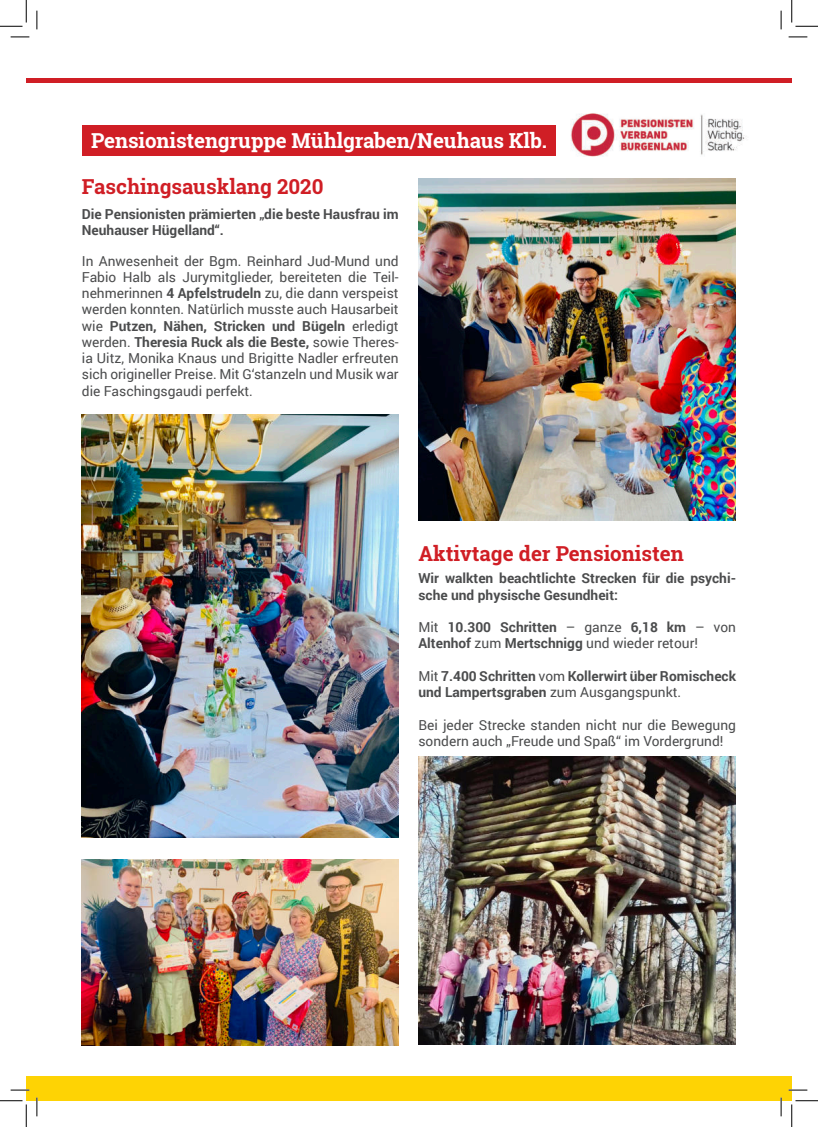
<style>
.page{position:relative;width:818px;height:1127px;background:#fff}
.page>*{position:absolute;margin:0;border:0;box-sizing:border-box;transform-origin:0 0}
.t1{font:700 20.62px "Roboto Slab";color:#d01e25}
.t2{font:700 20.62px "Roboto Slab";letter-spacing:-.005em;color:#fff}
.t3{font:13.75px/16.2px "Roboto";color:#4b4c4d;text-align:justify}
.t4{font:700 13.75px/16.2px "Roboto";color:#4b4c4d}
.s1{font-weight:700}
.s2{font-weight:400}
</style>
<div class="page">
<div style="left:26px;top:1075px;width:766px;height:25px;background:#fed304"></div>
<div style="left:26px;top:78px;width:766px;height:5px;background:#d01e25"></div>
<div style="left:82px;top:125px;width:473px;height:30px;background:#d01e25"></div>
<img style="left:418px;top:756px;width:317px;height:287px">
<img style="left:82px;top:414px;width:317px;height:423px">
<img style="left:82px;top:859px;width:317px;height:185px">
<img style="left:418px;top:179px;width:317px;height:342px">
<img style="left:570px;top:113px;width:175px;height:44px">
<svg style="left:11px;top:36px;width:18px;height:2px"></svg>
<svg style="left:788px;top:36px;width:19px;height:2px"></svg>
<svg style="left:11px;top:1089px;width:18px;height:1px"></svg>
<svg style="left:788px;top:1089px;width:19px;height:1px"></svg>
<svg style="left:36px;top:11px;width:2px;height:18px"></svg>
<svg style="left:36px;top:1097px;width:2px;height:18px"></svg>
<svg style="left:780px;top:11px;width:2px;height:18px"></svg>
<svg style="left:780px;top:1097px;width:2px;height:18px"></svg>
<svg style="left:0;top:0;width:27px;height:27px"></svg>
<svg style="left:0;top:1100px;width:27px;height:26px"></svg>
<svg style="left:791px;top:0;width:27px;height:27px"></svg>
<svg style="left:791px;top:1100px;width:27px;height:26px"></svg>
<h1 class="t2" style="left:91px;top:132px;width:457px">Pensionistengruppe Mühlgraben/Neuhaus Klb.</h1>
<h1 class="t1" style="left:82px;top:177px;width:243px">Faschingsausklang 2020</h1>
<p class="t4" style="left:82px;top:207px;width:318px">Die Pensionisten prämierten „die beste Hausfrau im<br>Neuhauser Hügelland“.</p>
<p class="t3" style="left:82px;top:253px;width:318px">In Anwesenheit der Bgm. Reinhard Jud-Mund und Fabio Halb als Jurymitglieder, bereiteten die Teil&shy;nehmerinnen <span class="s1">4 Apfelstrudeln</span> zu, die dann verspeist werden konnten. Natürlich musste auch Hausarbeit wie <span class="s1">Putzen, Nähen, Stricken und Bügeln</span> erledigt werden. <span class="s1">Theresia Ruck als die Beste,</span> sowie Theres&shy;ia Uitz, Monika Knaus und Brigitte Nadler erfreuten sich origineller Preise. Mit G‘stanzeln und Musik war die Faschingsgaudi perfekt.</p>
<h1 class="t1" style="left:418px;top:545px;width:267px">Aktivtage der Pensionisten</h1>
<p class="t4" style="left:418px;top:571px;width:319px">Wir walkten beachtlichte Strecken für die psychi&shy;sche und physische Gesundheit:</p>
<p class="t4" style="left:418px;top:620px;width:319px"><span class="s2">Mit</span> 10.300 Schritten <span class="s2">– ganze</span> 6,18 km <span class="s2">– von<br></span>Altenhof <span class="s2">zum</span> Mertschnigg <span class="s2">und wieder retour!</span></p>
<p class="t4" style="left:418px;top:668px;width:319px"><span class="s2">Mit</span> 7.400 Schritten <span class="s2">vom</span> Kollerwirt über Romischeck und Lampertsgraben <span class="s2">zum Ausgangspunkt.</span></p>
<p class="t3" style="left:418px;top:717px;width:319px">Bei jeder Strecke standen nicht nur die Bewegung sondern auch „Freude und Spaß“ im Vordergrund!</p>
</div>
